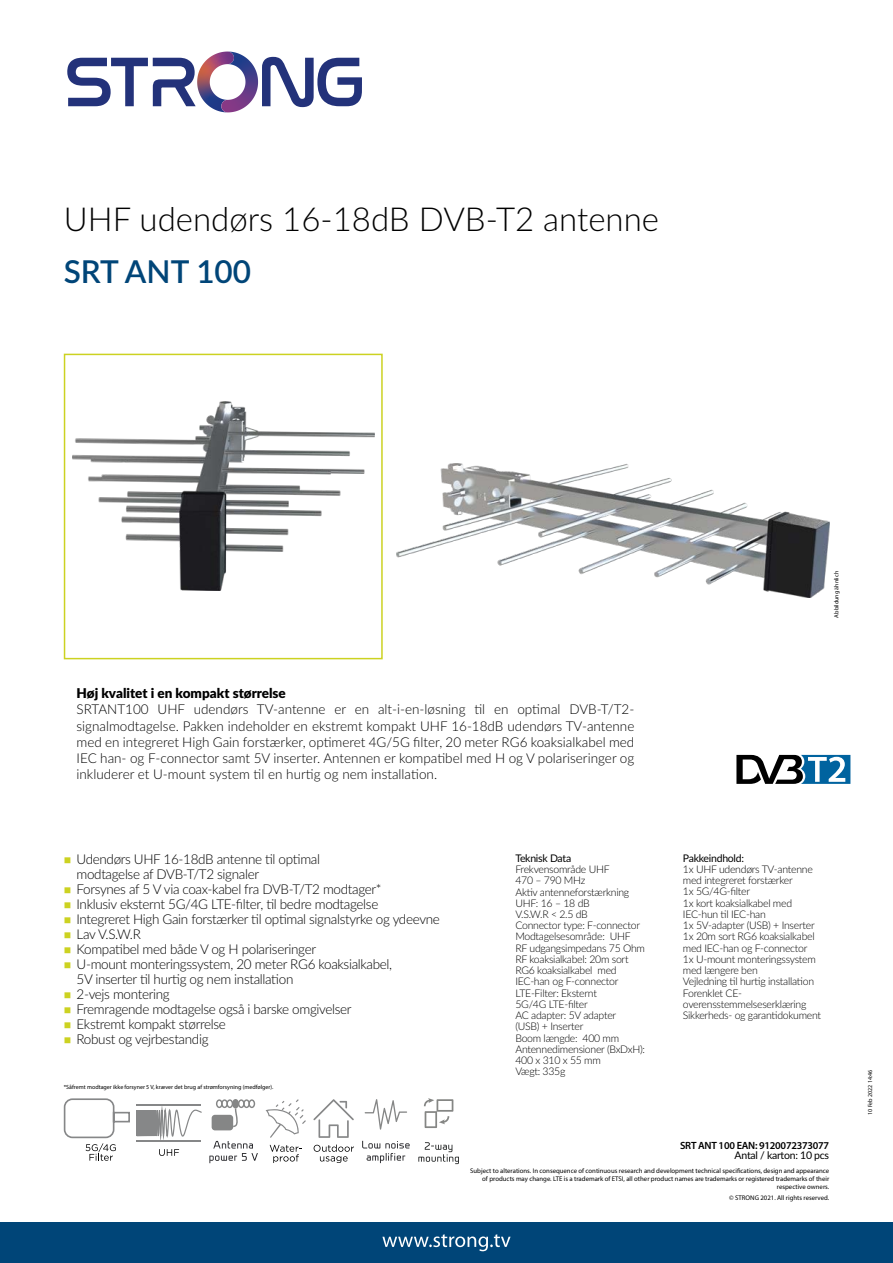
<style>
.page{position:relative;width:893px;height:1263px;background:#fff}
.page>*{position:absolute;margin:0;border:0;box-sizing:border-box;transform-origin:0 0}
.t1{font:300 33px "Lato";color:#000}
.t2{font:600 31.5px "Lato";color:#004578}
.t3{font:300 13.5px/15px "Lato";letter-spacing:-.025em;color:#000}
.t4{font:900 13.5px "Lato";color:#000}
.t5{font:300 10.5px/11.2px "Lato";letter-spacing:-.025em;color:#000}
.t6{font:10.5px "Lato";letter-spacing:-.025em;color:#000}
.t7{font:600 10.5px "Myriad Pro";letter-spacing:-.025em;color:#000}
.t8{font:6.75px/8.1px "Myriad Pro";color:#000;text-align:right}
.t9{font:6px "Myriad Pro";color:#000}
</style>
<div class="page">
<svg style="left:262px;top:57px;width:100px;height:50px"></svg>
<svg style="left:67px;top:52px;width:178px;height:60px"></svg>
<div style="left:0;top:1222px;width:893px;height:41px;background:#004578"></div>
<svg style="left:382px;top:1234px;width:129px;height:17px"></svg>
<div style="left:64px;top:354px;width:319px;height:305px;background:#fff;border:2px solid #ccd221"></div>
<img style="left:396px;top:463px;width:433px;height:135px">
<svg style="left:736px;top:755px;width:114px;height:29px"></svg>
<img style="left:72px;top:401px;width:302px;height:189px">
<svg style="left:209px;top:1141px;width:49px;height:22px"></svg>
<div style="left:212px;top:1115px;width:21px;height:15px;background:#858686;border-radius:3px"></div>
<svg style="left:216px;top:1099px;width:39px;height:28px"></svg>
<svg style="left:362px;top:1141px;width:48px;height:22px"></svg>
<svg style="left:365px;top:1099px;width:42px;height:30px"></svg>
<svg style="left:418px;top:1142px;width:41px;height:22px"></svg>
<svg style="left:424px;top:1098px;width:29px;height:30px"></svg>
<svg style="left:314px;top:1144px;width:40px;height:19px"></svg>
<svg style="left:313px;top:1099px;width:41px;height:39px"></svg>
<svg style="left:270px;top:1145px;width:32px;height:18px"></svg>
<svg style="left:266px;top:1099px;width:40px;height:39px"></svg>
<svg style="left:64px;top:1098px;width:138px;height:63px"></svg>
<h1 class="t1" style="left:64px;top:196px;width:597px">UHF udendørs 16-18dB DVB-T2 antenne</h1>
<h2 class="t2" style="left:64px;top:249px;width:189px">SRT ANT 100</h2>
<p class="t4" style="left:77px;top:683px;width:211px">Høj kvalitet i en kompakt størrelse</p>
<p class="t3" style="left:77px;top:701px;width:559px;line-height:16.2px;text-align:justify">SRTANT100 UHF udendørs TV-antenne er en alt-i-en-løsning til en optimal DVB-T/T2- signalmodtagelse. Pakken indeholder en ekstremt kompakt UHF 16-18dB udendørs TV-antenne med en integreret High Gain forstærker, optimeret 4G/5G filter, 20 meter RG6 koaksialkabel med IEC han- og F-connector samt 5V inserter. Antennen er kompatibel med H og V polariseringer og inkluderer et U-mount system til en hurtig og nem installation.</p>
<p class="t9" style="left:833px;top:617px;width:48px;rotate:-90deg">Abbildung ähnlich</p>
<p class="t3" style="left:77px;top:851px;width:365px">Udendørs UHF 16-18dB antenne til optimal<br>modtagelse af DVB-T/T2 signaler<br>Forsynes af 5 V via coax-kabel fra DVB-T/T2 modtager*<br>Inklusiv eksternt 5G/4G LTE-filter, til bedre modtagelse<br>Integreret High Gain forstærker til optimal signalstyrke og ydeevne Lav V.S.W.R<br>Kompatibel med både V og H polariseringer<br>U-mount monteringssystem, 20 meter RG6 koaksialkabel,<br>5V inserter til hurtig og nem installation<br>2-vejs montering<br>Fremragende modtagelse også i barske omgivelser<br>Ekstremt kompakt størrelse<br>Robust og vejrbestandig</p>
<p class="t9" style="left:64px;top:1083px;width:211px">*Såfremt modtager ikke forsyner 5 V, kræver det brug af strømforsyning (medfølger).</p>
<p class="t6" style="left:515px;top:850px;width:57px">Teknisk Data</p>
<p class="t5" style="left:515px;top:863px;width:131px">Frekvensområde UHF<br>470 – 790 MHz<br>Aktiv antenneforstærkning<br>UHF: 16 – 18 dB<br>V.S.W.R &lt; 2.5 dB<br>Connector type: F-connector<br>Modtagelsesområde: UHF<br>RF udgangsimpedans 75 Ohm<br>RF koaksialkabel: 20m sort<br>RG6 koaksialkabel med<br>IEC-han og F-connector<br>LTE-Filter: Eksternt<br>5G/4G LTE-filter<br>AC adapter: 5V adapter<br>(USB) + Inserter<br>Boom længde: 400 mm<br>Antennedimensioner (BxDxH):<br>400 x 310 x 55 mm<br>Vægt: 335g</p>
<p class="t6" style="left:683px;top:850px;width:63px">Pakkeindhold:</p>
<p class="t5" style="left:683px;top:863px;width:140px">1x UHF udendørs TV-antenne med integreret forstærker<br>1x 5G/4G-filter<br>1x kort koaksialkabel med<br>IEC-hun til IEC-han<br>1x 5V-adapter (USB) + Inserter<br>1x 20m sort RG6 koaksialkabel med IEC-han og F-connector<br>1x U-mount monteringssystem med længere ben<br>Vejledning til hurtig installation<br>Forenklet CE&shy;overensstemmelseserklæring<br>Sikkerheds- og garantidokument</p>
<p class="t7" style="left:680px;top:1139px;width:151px">SRT ANT 100 EAN: 9120072373077</p>
<p class="t6" style="left:735px;top:1148px;width:96px">Antal / karton: 10 pcs</p>
<p class="t8" style="left:470px;top:1166px;width:360px">Subject to alterations. In consequence of continuous research and development technical specifications, design and appearance of products may change. LTE is a trademark of ETSI, all other product names are trademarks or registered trademarks of their respective owners.</p>
<p class="t8" style="left:729px;top:1194px;width:101px">© STRONG 2021. All rights reserved.</p>
<p class="t9" style="left:866px;top:1115px;width:46px;rotate:-90deg">10 Feb 2022 14:46</p>
</div>
